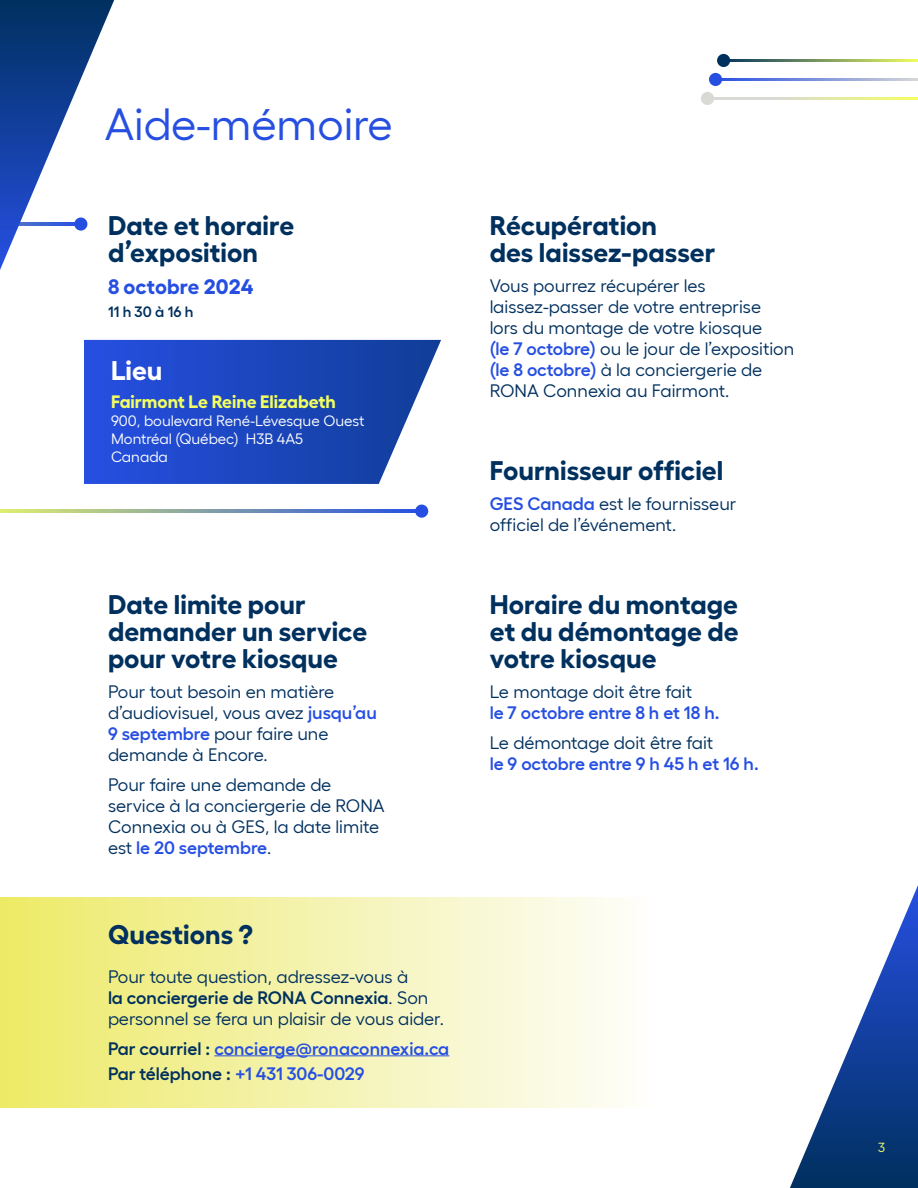
<style>
.page{position:relative;width:918px;height:1188px;background:#fff}
.page>*{position:absolute;margin:0;border:0;box-sizing:border-box;transform-origin:0 0}
.Connexia24_TITRE_N1{font:45px "Fellix";color:#264fe2}
.BodyTXT_ST_nv2_BleuF{font:700 27px/27px "Fellix";color:#00305e}
.BodyTXT_ST_nv2_BleuF-2{font:700 27px "Fellix";color:#fff}
.BodyTXT_ST_nv2_BleuP{font:700 21px "Fellix";letter-spacing:.005em;color:#264fe2}
.BodyTXT_BasicPgr_10_12_5_3spa{font:18px/21px "Fellix";color:#00305e}
.BodyTXT_BasicPgr_Suite_10_12_5_6spa{font:18px/21px "Fellix";color:#00305e}
.BodyTXT_BasicPgr_10_12_5_3spa-2{font:600 18px/21px "Fellix";color:#264fe2}
.BodyTXT_BasicPgr_Suite_10_12_5_6spa-2{font:600 18px/21px "Fellix";letter-spacing:-.005em;color:#264fe2}
.BodyTXT_BasicPgr_Suite_10_12_5_6spa-3{font:600 18px "Fellix";color:#00305e}
.t1{font:700 18px "Fellix";color:#f2ff61}
.t2{font:15px/18px "Fellix";color:#fff}
.BodyTXT_ST_nv3_BleuF{font:600 15px "Fellix";color:#00305e}
.t3{font:13.2px "Fellix";color:#f2ff61}
.s1{font-weight:800}
.s2{font-weight:600;color:#264fe2}
.s3{font-weight:600}
.s4{color:#00305e}
.s5{color:#264fe2}
.s6{font-weight:400;color:#00305e}
</style>
<div class="page">
<svg style="left:0;top:897px;width:620px;height:210px;background:#f4f2ae"></svg>
<svg style="left:790px;top:885px;width:128px;height:303px"></svg>
<svg style="left:714px;top:97px;width:204px;height:3px"></svg>
<div style="left:701px;top:92px;width:13px;height:13px;background:#d9d9d6;border-radius:50%"></div>
<svg style="left:722px;top:78px;width:196px;height:3px"></svg>
<div style="left:709px;top:73px;width:13px;height:13px;background:#264fe2;border-radius:50%"></div>
<svg style="left:730px;top:59px;width:188px;height:3px"></svg>
<div style="left:717px;top:54px;width:13px;height:13px;background:#00305e;border-radius:50%"></div>
<svg style="left:84px;top:340px;width:357px;height:144px;background:#2f56c5"></svg>
<hr style="left:214px;top:1055px;width:235px;height:1px;background:#264fe2">
<svg style="left:0;top:510px;width:415px;height:3px"></svg>
<div style="left:415px;top:505px;width:13px;height:13px;background:#264fe2;border-radius:50%"></div>
<svg style="left:0;top:0;width:114px;height:270px"></svg>
<p class="Connexia24_TITRE_N1" style="left:105px;top:89px;width:290px">Aide-mémoire</p>
<p class="BodyTXT_ST_nv2_BleuF" style="left:108px;top:209px;width:188px">Date et horaire d<span class="s1">’</span>exposition</p>
<p class="BodyTXT_ST_nv2_BleuP" style="left:108px;top:270px;width:147px">8 octobre 2024</p>
<p class="BodyTXT_ST_nv3_BleuF" style="left:108px;top:300px;width:87px">11 h 30 à 16 h</p>
<p class="BodyTXT_ST_nv2_BleuF-2" style="left:111px;top:349px;width:53px">Lieu</p>
<p class="t1" style="left:111px;top:387px;width:227px">Fairmont Le Reine Elizabeth</p>
<p class="t2" style="left:111px;top:410px;width:255px">900, boulevard René-Lévesque Ouest<br>Montréal (Québec) H3B 4A5<br>Canada</p>
<p class="BodyTXT_ST_nv2_BleuF" style="left:108px;top:588px;width:261px">Date limite pour demander un service pour votre kiosque</p>
<p class="BodyTXT_BasicPgr_10_12_5_3spa" style="left:108px;top:679px;width:270px">Pour tout besoin en matière d’audiovisuel, vous avez <span class="s2">jusqu’au<br>9 septembre</span> pour faire une demande à Encore.</p>
<p class="BodyTXT_BasicPgr_Suite_10_12_5_6spa" style="left:108px;top:772px;width:278px">Pour faire une demande de service à la conciergerie de RONA<br>Connexia ou à GES, la date limite est <span class="s2">le 20 septembre</span>.</p>
<p class="BodyTXT_ST_nv2_BleuF" style="left:108px;top:917px;width:146px">Questions ?</p>
<p class="BodyTXT_BasicPgr_10_12_5_3spa" style="left:108px;top:964px;width:337px">Pour toute question, adressez-vous à<br><span class="s3">la conciergerie de RONA Connexia</span>. Son personnel se fera un plaisir de vous aider.</p>
<p class="BodyTXT_BasicPgr_10_12_5_3spa-2" style="left:108px;top:1036px;width:343px"><span class="s4">Par courriel :</span> concierge@ronaconnexia.ca</p>
<p class="BodyTXT_BasicPgr_Suite_10_12_5_6spa-3" style="left:108px;top:1059px;width:258px">Par téléphone : <span class="s5">+1 431 306-0029</span></p>
<p class="BodyTXT_ST_nv2_BleuF" style="left:490px;top:209px;width:227px">Récupération<br>des laissez-passer</p>
<p class="BodyTXT_BasicPgr_10_12_5_3spa" style="left:490px;top:273px;width:306px">Vous pourrez récupérer les laissez-passer de votre entreprise<br>lors du montage de votre kiosque<br><span class="s2">(le 7 octobre)</span> ou le jour de l’exposition <span class="s2">(le 8 octobre)</span> à la conciergerie de<br>RONA Connexia au Fairmont.</p>
<p class="BodyTXT_ST_nv2_BleuF" style="left:490px;top:454px;width:235px">Fournisseur officiel</p>
<p class="BodyTXT_BasicPgr_10_12_5_3spa" style="left:490px;top:491px;width:248px"><span class="s2">GES Canada</span> est le fournisseur officiel de l’événement.</p>
<p class="BodyTXT_ST_nv2_BleuF" style="left:490px;top:588px;width:251px;text-align:justify">Horaire du montage et du démontage de votre kiosque</p>
<p class="BodyTXT_BasicPgr_10_12_5_3spa-2" style="left:490px;top:679px;width:231px"><span class="s6">Le montage doit être fait<br></span>le 7 octobre entre 8 h et 18 h.</p>
<p class="BodyTXT_BasicPgr_Suite_10_12_5_6spa-2" style="left:490px;top:730px;width:271px"><span class="s6">Le démontage doit être fait<br></span>le 9 octobre entre 9 h 45 h et 16 h.</p>
<p class="t3" style="left:878px;top:1138px;width:9px">3</p>
</div>
